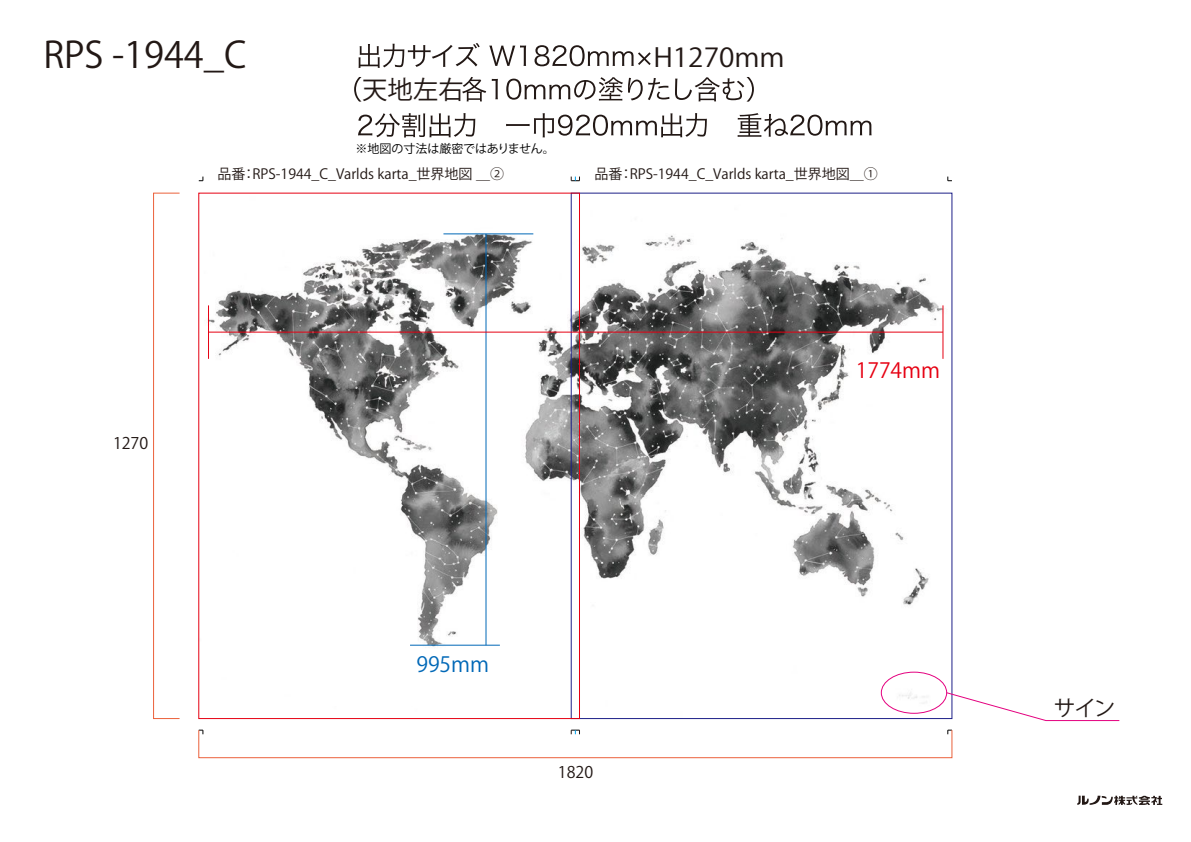
<style>
.page{position:relative;width:1191px;height:842px;background:#fff}
.page>*{position:absolute;margin:0;border:0;box-sizing:border-box;transform-origin:0 0}
.t1{font:700 36px "Koz Go Pro";color:#221815}
.t2{font:26px "Koz Go Pro";color:#221815;scale:1.07 1}
.t3{font:25.4px "Koz Go Pro";color:#221815}
.t4{font:21.5px "Koz Go Pro";color:#221815}
.t5{font:21px "Koz Go Pro";color:#e60012}
.t6{font:21px "Koz Go Pro";color:#0068b7}
.t7{font:500 16px "Koz Go Pro";color:#221815}
.t8{font:500 14px "Koz Go Pro";color:#221815}
.t9{font:12px "Koz Go Pr 6 N";color:#000}
</style>
<div class="page">
<img style="left:209px;top:195px;width:738px;height:522px">
<svg style="left:199px;top:177px;width:5px;height:5px"></svg>
<svg style="left:947px;top:177px;width:5px;height:5px"></svg>
<svg style="left:571px;top:177px;width:9px;height:5px"></svg>
<svg style="left:358px;top:43px;width:122px;height:25px"></svg>
<svg style="left:489px;top:45px;width:37px;height:21px"></svg>
<svg style="left:534px;top:45px;width:116px;height:21px"></svg>
<svg style="left:354px;top:77px;width:7px;height:25px"></svg>
<svg style="left:462px;top:77px;width:24px;height:24px"></svg>
<svg style="left:492px;top:79px;width:6px;height:20px"></svg>
<svg style="left:506px;top:77px;width:136px;height:24px"></svg>
<svg style="left:648px;top:78px;width:21px;height:22px"></svg>
<svg style="left:675px;top:77px;width:79px;height:25px"></svg>
<svg style="left:358px;top:113px;width:117px;height:24px"></svg>
<svg style="left:506px;top:113px;width:201px;height:24px"></svg>
<svg style="left:737px;top:113px;width:134px;height:24px"></svg>
<div style="left:880px;top:672px;width:67px;height:42px;border:1px solid #e4007f;border-radius:50%"></div>
<svg style="left:945px;top:691px;width:175px;height:30px"></svg>
<div style="left:153px;top:193px;width:27px;height:526px;border:1px solid #eb613b"></div>
<div style="left:198px;top:730px;width:754px;height:28px;border:1px solid #eb613b"></div>
<svg style="left:1077px;top:796px;width:85px;height:9px"></svg>
<hr style="left:443px;top:233px;width:90px;height:1px;background:#0068b7">
<hr style="left:410px;top:645px;width:90px;height:1px;background:#0068b7">
<hr style="left:485px;top:234px;width:1px;height:411px;background:#0068b7">
<hr style="left:208px;top:305px;width:1px;height:54px;background:#e60012">
<hr style="left:942px;top:305px;width:1px;height:54px;background:#e60012">
<hr style="left:208px;top:332px;width:735px;height:1px;background:#e60012">
<h1 class="t1" style="left:43px;top:34px;width:204px">RPS -1944_C</h1>
<h3 class="t3" style="left:362px;top:76px;width:103px">天地左右</h3>
<p class="t9" style="left:355px;top:142px;width:201px">※地図の寸法は厳密ではありません。</p>
<h2 class="t2" style="left:653px;top:42px;width:124px">H1270mm</h2>
<p class="t8" style="left:217px;top:166px;width:288px">品番：RPS-1944_C_Varlds karta_世界地図＿②</p>
<p class="t8" style="left:594px;top:166px;width:285px">品番：RPS-1944_C_Varlds karta_世界地図＿①</p>
<p class="t7" style="left:113px;top:434px;width:37px">1270</p>
<h3 class="t6" style="left:416px;top:652px;width:74px">995mm</h3>
<p class="t7" style="left:558px;top:764px;width:37px">1820</p>
<h3 class="t5" style="left:856px;top:358px;width:86px">1774mm</h3>
<h3 class="t4" style="left:1053px;top:696px;width:63px">サイン</h3>
</div>
